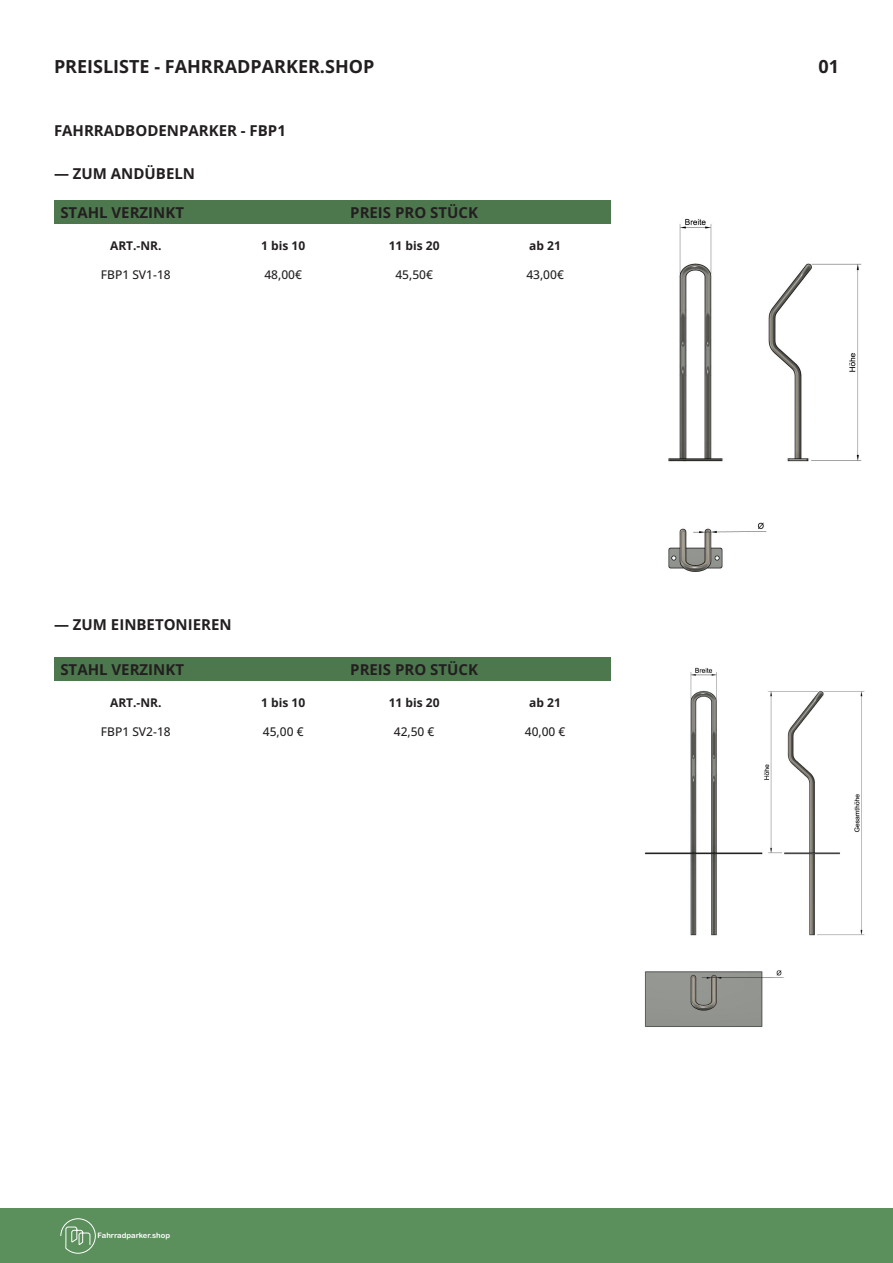
<style>
.page{position:relative;width:893px;height:1263px;background:#fff}
.page>*{position:absolute;margin:0;border:0;box-sizing:border-box;transform-origin:0 0}
.t1{font:700 18px "Open Sans";color:#231f20}
.t2{font:700 15px "Open Sans";color:#231f20}
.t3{font:500 12px "Open Sans";color:#231f20}
.t4{font:700 12px "Open Sans";color:#231f20}
.t5{font:7.5px "Arial Rounded MT Bold";color:#fff}
</style>
<div class="page">
<div style="left:54px;top:200px;width:557px;height:24px;background:#4d784d"></div>
<div style="left:54px;top:657px;width:557px;height:24px;background:#4d784d"></div>
<div style="left:0;top:1209px;width:893px;height:54px;background:#5b8f5c"></div>
<svg style="left:60px;top:1218px;width:36px;height:36px"></svg>
<img style="left:668px;top:218px;width:194px;height:354px">
<img style="left:644px;top:667px;width:221px;height:360px">
<p class="t1" style="left:54px;top:54px;width:322px">PREISLISTE - FAHRRADPARKER.SHOP</p>
<p class="t2" style="left:54px;top:120px;width:233px">FAHRRADBODENPARKER - FBP1</p>
<p class="t2" style="left:54px;top:163px;width:143px">— ZUM ANDÜBELN</p>
<p class="t2" style="left:60px;top:202px;width:125px">STAHL VERZINKT</p>
<p class="t2" style="left:350px;top:202px;width:129px">PREIS PRO STÜCK</p>
<p class="t4" style="left:110px;top:238px;width:53px">ART.-NR.</p>
<p class="t3" style="left:101px;top:267px;width:71px">FBP1 SV1-18</p>
<p class="t4" style="left:261px;top:238px;width:46px">1 bis 10</p>
<p class="t3" style="left:264px;top:267px;width:39px">48,00€</p>
<p class="t4" style="left:389px;top:238px;width:52px">11 bis 20</p>
<p class="t3" style="left:395px;top:267px;width:39px">45,50€</p>
<p class="t4" style="left:529px;top:238px;width:33px">ab 21</p>
<p class="t3" style="left:526px;top:267px;width:39px">43,00€</p>
<p class="t2" style="left:54px;top:614px;width:179px">— ZUM EINBETONIEREN</p>
<p class="t2" style="left:60px;top:659px;width:125px">STAHL VERZINKT</p>
<p class="t2" style="left:350px;top:659px;width:129px">PREIS PRO STÜCK</p>
<p class="t4" style="left:110px;top:695px;width:53px">ART.-NR.</p>
<p class="t3" style="left:101px;top:724px;width:71px">FBP1 SV2-18</p>
<p class="t4" style="left:261px;top:695px;width:46px">1 bis 10</p>
<p class="t3" style="left:263px;top:724px;width:42px">45,00 €</p>
<p class="t4" style="left:389px;top:695px;width:52px">11 bis 20</p>
<p class="t3" style="left:394px;top:724px;width:42px">42,50 €</p>
<p class="t4" style="left:529px;top:695px;width:33px">ab 21</p>
<p class="t3" style="left:525px;top:724px;width:42px">40,00 €</p>
<p class="t5" style="left:98px;top:1231px;width:74px">Fahrradparker.shop</p>
<p class="t1" style="left:818px;top:54px;width:22px">01</p>
</div>
